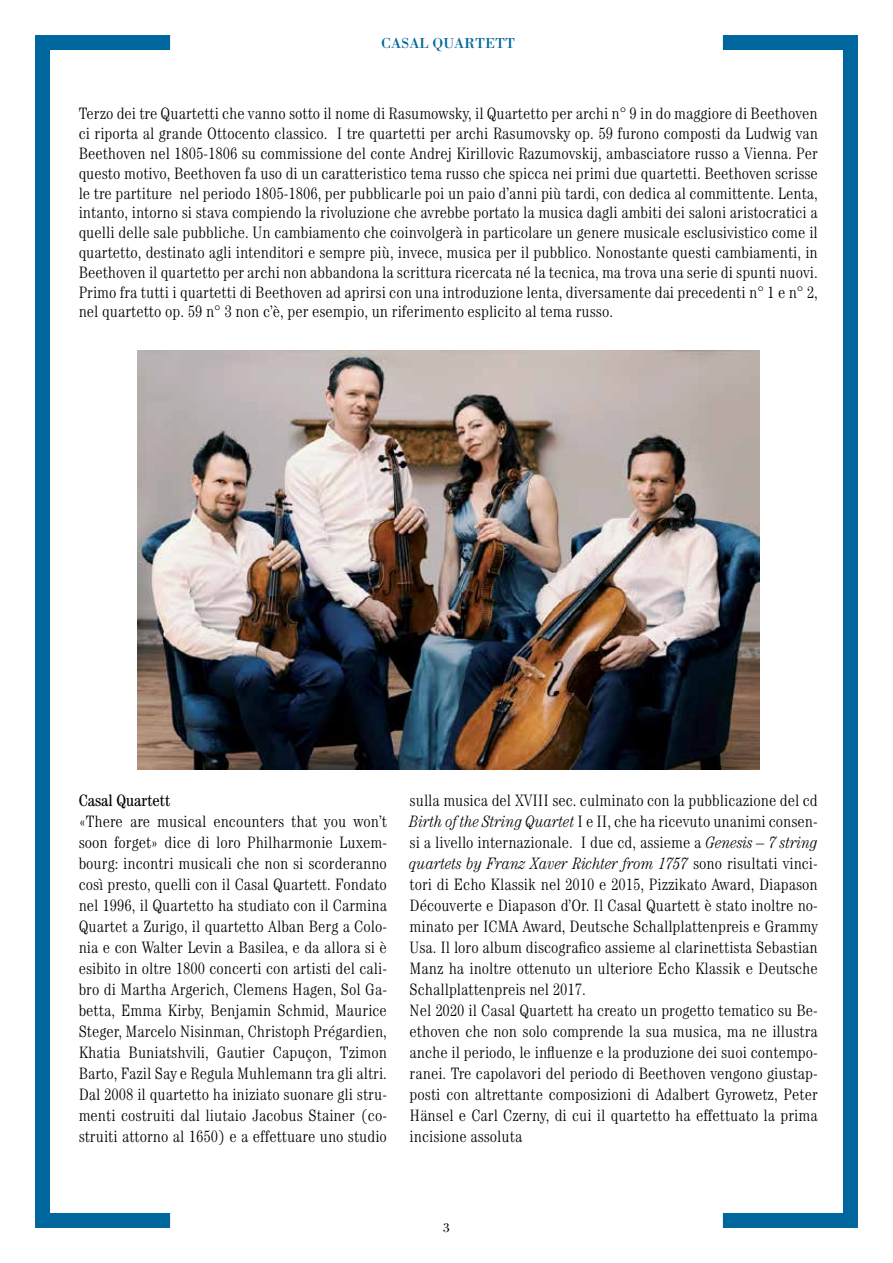
<style>
.page{position:relative;width:893px;height:1263px;background:#fff}
.page>*{position:absolute;margin:0;border:0;box-sizing:border-box;transform-origin:0 0}
.t1{font:300 condensed 16.5px/21px "Century";color:#000;text-align:justify}
.t2{font:condensed 16.5px "Century";color:#000}
.t3{font:15px "Bodoni";color:#00669e}
.t4{font:13.5px "Bodoni";color:#000}
.s1{font-style:italic}
</style>
<div class="page">
<div style="left:35px;top:35px;width:143px;height:1193px;border:15px solid #00669e"></div>
<div style="left:715px;top:35px;width:143px;height:1193px;border:15px solid #00669e"></div>
<img style="left:137px;top:351px;width:622px;height:418px">
<p class="t3" style="left:381px;top:34px;width:136px">CASAL QUARTETT</p>
<p class="t1" style="left:79px;top:104px;width:741px;line-height:19.8px">Terzo dei tre Quartetti che vanno sotto il nome di Rasumowsky, il Quartetto per archi n° 9 in do maggiore di Beethoven ci riporta al grande Ottocento classico. I tre quartetti per archi Rasumovsky op. 59 furono composti da Ludwig van Beethoven nel 1805-1806 su commissione del conte Andrej Kirillovic Razumovskij, ambasciatore russo a Vienna. Per questo motivo, Beethoven fa uso di un caratteristico tema russo che spicca nei primi due quartetti. Beethoven scrisse le tre partiture nel periodo 1805-1806, per pubblicarle poi un paio d’anni più tardi, con dedica al committente. Lenta, intanto, intorno si stava compiendo la rivoluzione che avrebbe portato la musica dagli ambiti dei saloni aristocratici a quelli delle sale pubbliche. Un cambiamento che coinvolgerà in particolare un genere musicale esclusivistico come il quartetto, destinato agli intenditori e sempre più, invece, musica per il pubblico. Nonostante questi cambiamenti, in Beethoven il quartetto per archi non abbandona la scrittura ricercata né la tecnica, ma trova una serie di spunti nuovi.<br>Primo fra tutti i quartetti di Beethoven ad aprirsi con una introduzione lenta, diversamente dai precedenti n° 1 e n° 2, nel quartetto op. 59 n° 3 non c’è, per esempio, un riferimento esplicito al tema russo.</p>
<p class="t2" style="left:79px;top:790px;width:93px">Casal Quartett</p>
<p class="t1" style="left:79px;top:811px;width:310px">«There are musical encounters that you won’t soon forget» dice di loro Philharmonie Luxem&shy;bourg: incontri musicali che non si scorderanno così presto, quelli con il Casal Quartett. Fondato nel 1996, il Quartetto ha studiato con il Carmina Quartet a Zurigo, il quartetto Alban Berg a Colo&shy;nia e con Walter Levin a Basilea, e da allora si è esibito in oltre 1800 concerti con artisti del cali&shy;bro di Martha Argerich, Clemens Hagen, Sol Ga&shy;betta, Emma Kirby, Benjamin Schmid, Maurice Steger, Marcelo Nisinman, Christoph Prégardien, Khatia Buniatshvili, Gautier Capuçon, Tzimon Barto, Fazil Say e Regula Muhlemann tra gli altri.<br>Dal 2008 il quartetto ha iniziato suonare gli stru&shy;menti costruiti dal liutaio Jacobus Stainer (co&shy;struiti attorno al 1650) e a effettuare uno studio</p>
<p class="t1" style="left:410px;top:790px;width:410px;text-align:left">sulla musica del XVIII sec. culminato con la pubblicazione del cd <span class="s1">Birth of the String Quartet</span> I e II, che ha ricevuto unanimi consen&shy;si a livello internazionale. I due cd, assieme a <span class="s1">Genesis – 7 string quartets by Franz Xaver Richter from 1757</span> sono risultati vinci&shy;tori di Echo Klassik nel 2010 e 2015, Pizzikato Award, Diapason Découverte e Diapason d’Or. Il Casal Quartett è stato inoltre no&shy;minato per ICMA Award, Deutsche Schallplattenpreis e Grammy Usa. Il loro album discografico assieme al clarinettista Sebastian Manz ha inoltre ottenuto un ulteriore Echo Klassik e Deutsche Schallplattenpreis nel 2017.<br>Nel 2020 il Casal Quartett ha creato un progetto tematico su Be&shy;ethoven che non solo comprende la sua musica, ma ne illustra anche il periodo, le influenze e la produzione dei suoi contempo&shy;ranei. Tre capolavori del periodo di Beethoven vengono giustap&shy;posti con altrettante composizioni di Adalbert Gyrowetz, Peter Hänsel e Carl Czerny, di cui il quartetto ha effettuato la prima incisione assoluta</p>
<p class="t4" style="left:443px;top:1220px;width:8px">3</p>
</div>
